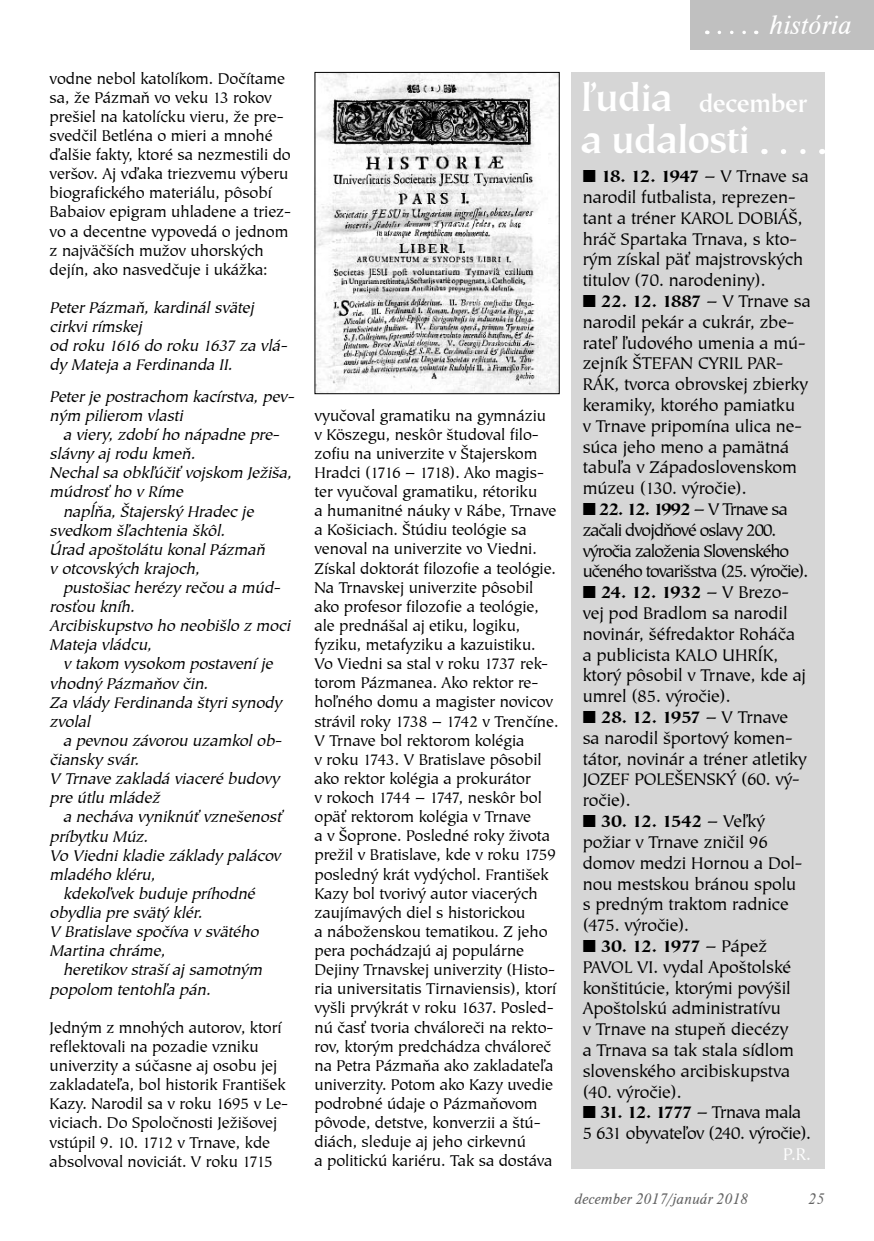
<style>
.page{position:relative;width:874px;height:1241px;background:#fff}
.page>*{position:absolute;margin:0;border:0;box-sizing:border-box;transform-origin:0 0}
.Nadpis_hlavny{font:500 38.5px "Tiepolo Itc T";color:#fff}
.t1{font:28px "Timeless T Ligh Ital";color:#fff}
.Nadpis_hlavny-2{font:500 24.5px "Tiepolo Itc T";color:#fff}
.bezny_txt_9{font:17.32px/20.8px "Tiepolo Itc T";color:#000}
.bezny_txt_9-2{font:17.32px/20.8px "Tiepolo Itc T";letter-spacing:-.05em;color:#000}
.bezny_txt_9-3{font:17.32px/20.8px "Tiepolo Itc T";letter-spacing:-.02em;color:#000;text-align:center}
.bezny_txt_9-4{font:17.32px "Tiepolo Itc T";color:#fff}
.bezny_txt_9-5{font:15.92px/19.1px "Tiepolo Itc T";color:#000}
.bezny_txt_9-6{font:italic 15.92px/19.1px "Tiepolo Itc T";color:#000}
.t2{font:15.75px "Timeless T Ligh Ital";color:#636363}
.s1{font-family:"Tiepolo Itc T Blac"}
</style>
<div class="page">
<div style="left:689px;top:0;width:184px;height:50px;background:#c0c0c0"></div>
<img style="left:316px;top:74px;width:241px;height:318px">
<div style="left:314px;top:72px;width:245px;height:322px;border:1px solid #000"></div>
<div style="left:570px;top:72px;width:253px;height:1095px;background:#d6d6d6"></div>
<svg style="left:763px;top:149px;width:59px;height:5px"></svg>
<svg style="left:706px;top:31px;width:50px;height:3px"></svg>
<p class="bezny_txt_9-5" style="left:50px;top:68px;width:243px">vodne nebol katolíkom. Dočítame sa, že Pázmaň vo veku 13 rokov prešiel na katolícku vieru, že pre&shy;svedčil Betléna o mieri a mnohé ďalšie fakty, ktoré sa nezmestili do veršov. Aj vďaka triezvemu výberu biografického materiálu, pôsobí<br>Babaiov epigram uhladene a triez&shy;vo a decentne vypovedá o jednom z najväčších mužov uhorských dejín, ako nasvedčuje i ukážka:</p>
<p class="bezny_txt_9-6" style="left:50px;top:298px;width:209px">PeterPázmaň,kardinálsvätej cirkvirímskej</p>
<p class="bezny_txt_9-6" style="left:50px;top:336px;width:242px">od roku 1616 do roku 1637 za vlá&shy;dy Mateja a Ferdinanda II.</p>
<p class="bezny_txt_9-6" style="left:50px;top:386px;width:249px">Peterje postrachom kacírstva,pev&shy;ným pilierom vlasti</p>
<p class="bezny_txt_9-6" style="left:50px;top:425px;width:235px;text-indent:13px">a viery,zdobí ho nápadne pre&shy;slávny ajrodu kmeň.</p>
<p class="bezny_txt_9-6" style="left:50px;top:463px;width:247px">Nechalsa obkľúčiťvojskom Ježiša, múdrosťho v Ríme</p>
<p class="bezny_txt_9-6" style="left:50px;top:501px;width:209px;text-indent:13px">napĺňa,Štajerský Hradec je svedkom šľachtenia škôl.</p>
<p class="bezny_txt_9-6" style="left:50px;top:539px;width:220px">Úrad apoštolátu konalPázmaň v otcovských krajoch,</p>
<p class="bezny_txt_9-6" style="left:50px;top:578px;width:236px;text-indent:13px">pustošiac herézy rečou a múd&shy;rosťou kníh.</p>
<p class="bezny_txt_9-6" style="left:50px;top:616px;width:245px">Arcibiskupstvo ho neobišlo z moci<br>Mateja vládcu,</p>
<p class="bezny_txt_9-6" style="left:50px;top:654px;width:228px;text-indent:13px">v takom vysokom postavení je vhodný Pázmaňov čin.</p>
<p class="bezny_txt_9-6" style="left:50px;top:692px;width:233px">Za vlády Ferdinanda štyrisynody zvolal</p>
<p class="bezny_txt_9-6" style="left:50px;top:730px;width:237px;text-indent:13px">a pevnou závorou uzamkolob&shy;čiansky svár.</p>
<p class="bezny_txt_9-6" style="left:50px;top:769px;width:231px">V Trnave zakladá viaceré budovy pre útlu mládež</p>
<p class="bezny_txt_9-6" style="left:50px;top:807px;width:237px;text-indent:13px">a necháva vyniknúťvznešenosť príbytku Múz.</p>
<p class="bezny_txt_9-6" style="left:50px;top:845px;width:236px">Vo Viednikladie základy palácov mladého kléru,</p>
<p class="bezny_txt_9-6" style="left:50px;top:883px;width:210px;text-indent:13px">kdekoľvek buduje príhodné obydlia pre svätý klér.</p>
<p class="bezny_txt_9-6" style="left:50px;top:921px;width:214px">V Bratislave spočíva v svätého<br>Martina chráme,</p>
<p class="bezny_txt_9-6" style="left:50px;top:960px;width:217px;text-indent:13px">heretikov straší ajsamotným popolom tentohľa pán.</p>
<p class="bezny_txt_9-5" style="left:50px;top:1017px;width:240px">Jedným z mnohých autorov, ktorí reflektovali na pozadie vzniku univerzity a súčasne aj osobu jej zakladateľa, bol historik František Kazy. Narodil sa v roku 1695 v Le&shy;viciach. Do Spoločnosti Ježišovej vstúpil 9. 10. 1712 v Trnave, kde absolvoval noviciát. V roku 1715</p>
<p class="t1" style="left:768px;top:9px;width:84px">história</p>
<p class="bezny_txt_9-5" style="left:314px;top:405px;width:245px">vyučoval gramatiku na gymnáziu<br>v Köszegu, neskôr študoval filo&shy;zofiu na univerzite v Štajerskom Hradci (1716 – 1718). Ako magis&shy;ter vyučoval gramatiku, rétoriku<br>a humanitné náuky v Rábe, Trnave a Košiciach. Štúdiu teológie sa venoval na univerzite vo Viedni.<br>Získal doktorát filozofie a teológie.<br>Na Trnavskej univerzite pôsobil ako profesor filozofie a teológie, ale prednášal aj etiku, logiku, fyziku, metafyziku a kazuistiku.<br>Vo Viedni sa stal v roku 1737 rek&shy;torom Pázmanea. Ako rektor re&shy;hoľného domu a magister novicov strávil roky 1738 – 1742 v Trenčíne.<br>V Trnave bol rektorom kolégia<br>v roku 1743. V Bratislave pôsobil ako rektor kolégia a prokurátor<br>v rokoch 1744 – 1747, neskôr bol opäť rektorom kolégia v Trnave<br>a v Šoprone. Posledné roky života prežil v Bratislave, kde v roku 1759 posledný krát vydýchol. František Kazy bol tvorivý autor viacerých zaujímavých diel s historickou<br>a náboženskou tematikou. Z jeho pera pochádzajú aj populárne Dejiny Trnavskej univerzity (Histo&shy;ria universitatis Tirnaviensis), ktorí vyšli prvýkrát v roku 1637. Posled&shy;nú časť tvoria chváloreči na rekto&shy;rov, ktorým predchádza chváloreč na Petra Pázmaňa ako zakladateľa univerzity. Potom ako Kazy uvedie podrobné údaje o Pázmaňovom pôvode, detstve, konverzii a štú&shy;diách, sleduje aj jeho cirkevnú<br>a politickú kariéru. Tak sa dostáva</p>
<p class="Nadpis_hlavny" style="left:580px;top:72px;width:93px">ľudia</p>
<p class="Nadpis_hlavny" style="left:580px;top:114px;width:170px">a udalosti</p>
<p class="bezny_txt_9" style="left:582px;top:166px;width:227px;text-indent:18px"><span class="s1">18. 12. 1947</span> – V Trnave sa narodil futbalista, reprezen&shy;tant a tréner KAROL DOBIÁŠ, hráč Spartaka Trnava, s kto&shy;rým získal päť majstrovských titulov (70. narodeniny).</p>
<p class="bezny_txt_9" style="left:582px;top:290px;width:229px;text-indent:18px"><span class="s1">22. 12. 1887</span> – V Trnave sa narodil pekár a cukrár, zbe&shy;rateľ ľudového umenia a mú&shy;zejník ŠTEFAN CYRIL PAR-<br>RÁK, tvorca obrovskej zbierky keramiky, ktorého pamiatku<br>v Trnave pripomína ulica ne&shy;súca jeho meno a pamätná tabuľa v Západoslovenskom múzeu (130. výročie).</p>
<p class="bezny_txt_9-2" style="left:582px;top:498px;width:227px;text-indent:17px"><span class="s1">22. 12. 1992</span> – V Trnave sa začali dvojdňové oslavy 200. výročia založenia Slovenského učeného tovarišstva (25. výročie).</p>
<p class="bezny_txt_9" style="left:582px;top:581px;width:225px;text-indent:18px"><span class="s1">24. 12. 1932</span> – V Brezo&shy;vej pod Bradlom sa narodil novinár, šéfredaktor Roháča a publicista KALO UHRÍK, ktorý pôsobil v Trnave, kde aj umrel (85. výročie).</p>
<p class="bezny_txt_9" style="left:582px;top:706px;width:225px;text-indent:18px"><span class="s1">28. 12. 1957</span> – V Trnave sa narodil športový komen&shy;tátor, novinár a tréner atletiky<br>JOZEF POLEŠENSKÝ (60. vý&shy;ročie).</p>
<p class="bezny_txt_9" style="left:582px;top:810px;width:221px;text-indent:18px"><span class="s1">30. 12. 1542</span> – Veľký požiar v Trnave zničil 96 domov medzi Hornou a Dol&shy;nou mestskou bránou spolu s predným traktom radnice (475. výročie).</p>
<p class="bezny_txt_9" style="left:582px;top:935px;width:213px;text-indent:18px"><span class="s1">30. 12. 1977</span> – Pápež<br>PAVOL VI. vydal Apoštolské konštitúcie, ktorými povýšil<br>Apoštolskú administratívu<br>v Trnave na stupeň diecézy a Trnava sa tak stala sídlom slovenského arcibiskupstva (40. výročie).</p>
<p class="bezny_txt_9-3" style="left:582px;top:1101px;width:230px"><span class="s1">31. 12. 1777</span> – Trnava mala<br>5 631 obyvateľov (240. výročie).</p>
<p class="bezny_txt_9-4" style="left:782px;top:1142px;width:29px">P.R.</p>
<p class="Nadpis_hlavny-2" style="left:698px;top:87px;width:109px">december</p>
<p class="t2" style="left:574px;top:1189px;width:175px">december 2017/január 2018</p>
<p class="t2" style="left:808px;top:1189px;width:17px">25</p>
</div>
